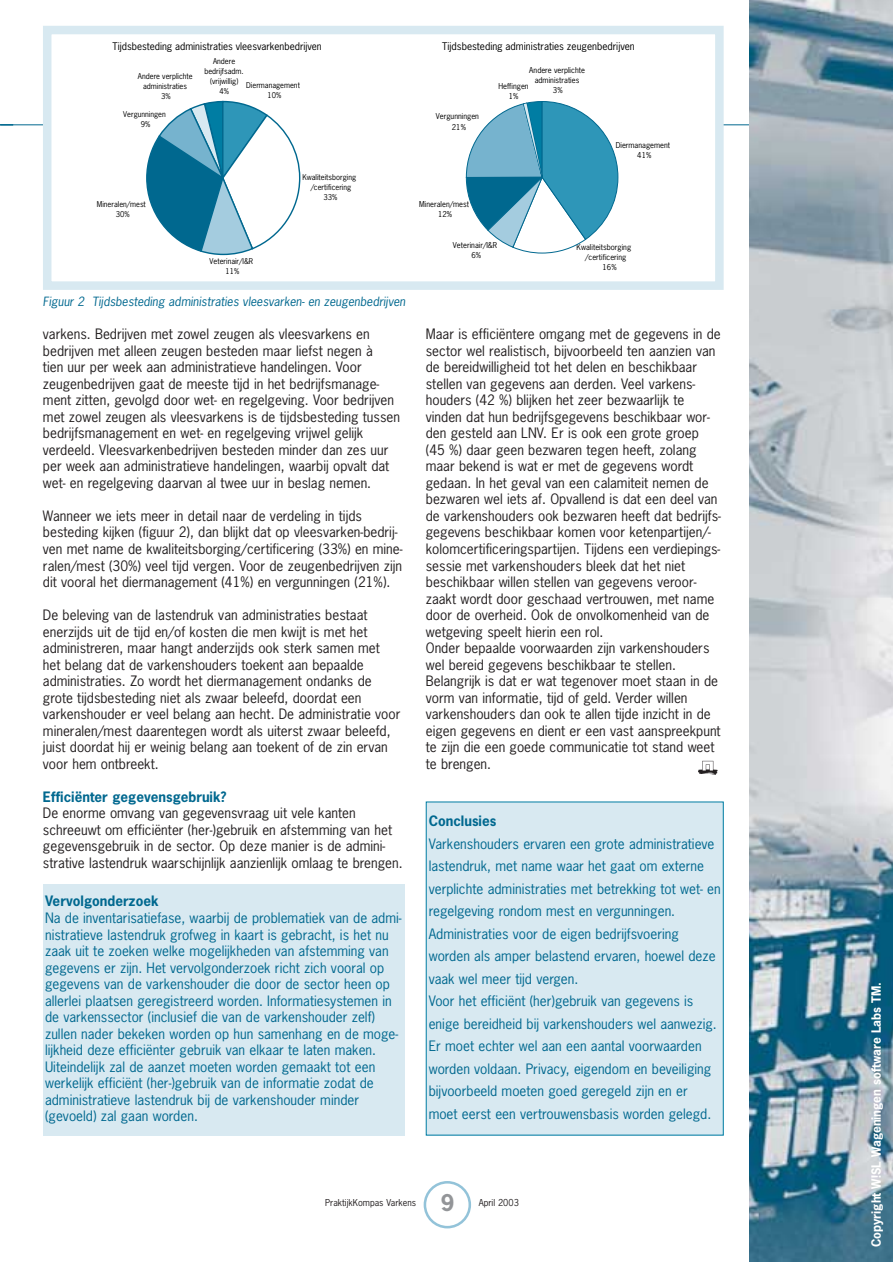
<style>
.page{position:relative;width:893px;height:1262px;background:#fff}
.page>*{position:absolute;margin:0;border:0;box-sizing:border-box;transform-origin:0 0}
.t1{font:700 21.75px "News Gothic";color:#939598}
.t2{font:13.5px/16.5px "News Gothic";color:#231f20}
.t3{font:13.5px/16.5px "News Gothic";color:#00688f}
.t4{font:700 13.5px "News Gothic";color:#00688f}
.t5{font:12px "News Gothic";color:#00688f}
.t6{font:700 12px "News Gothic";color:#fff}
.t7{font:10.05px "News Gothic";color:#000}
.t8{font:9.9px "News Gothic";color:#000}
.t9{font:9px "News Gothic";color:#231f20}
.t10{font:7.65px/10.2px "News Gothic";color:#000;text-align:center}
.t11{font:7.5px/9.9px "News Gothic";color:#000;text-align:center}
</style>
<div class="page">
<svg style="left:0;top:125px;width:13px;height:1px"></svg>
<svg style="left:698px;top:761px;width:19px;height:13px"></svg>
<hr style="left:0;top:124px;width:892px;height:1px;background:#00688f">
<svg style="left:423px;top:1181px;width:48px;height:47px"></svg>
<div style="left:43px;top:884px;width:361px;height:251px;background:#d8e9f1"></div>
<div style="left:47px;top:30px;width:672px;height:256px;background:#fff"></div>
<svg style="left:146px;top:100px;width:155px;height:156px"></svg>
<svg style="left:465px;top:101px;width:153px;height:153px"></svg>
<div style="left:43px;top:26px;width:680px;height:264px;border:9px solid #d8e9f1"></div>
<img style="left:749px;top:0;width:143px;height:1261px">
<div style="left:426px;top:802px;width:297px;height:333px;background:#d8e9f1"></div>
<p class="t8" style="left:113px;top:42px;width:211px">Tijdsbesteding administraties vleesvarkenbedrijven</p>
<p class="t11" style="left:246px;top:81px;width:55px">Diermanagement<br>10%</p>
<p class="t11" style="left:204px;top:57px;width:41px">Andere bedrijfsadm. (vrijwillig)<br>4%</p>
<p class="t11" style="left:138px;top:72px;width:56px">Andere verplichte administraties<br>3%</p>
<p class="t11" style="left:123px;top:109px;width:44px">Vergunningen<br>9%</p>
<p class="t11" style="left:97px;top:200px;width:51px">Mineralen/mest<br>30%</p>
<p class="t11" style="left:209px;top:257px;width:45px">Veterinair/I&amp;R<br>11%</p>
<p class="t11" style="left:302px;top:172px;width:55px">Kwaliteitsborging /certificering<br>33%</p>
<p class="t5" style="left:43px;top:297px;width:365px">Figuur 2 Tijdsbesteding administraties vleesvarken- en zeugenbedrijven</p>
<p class="t2" style="left:43px;top:327px;width:358px">varkens. Bedrijven met zowel zeugen als vleesvarkens en bedrijven met alleen zeugen besteden maar liefst negen à<br>tien uur per week aan administratieve handelingen. Voor zeugenbedrijven gaat de meeste tijd in het bedrijfsmanage&shy;ment zitten, gevolgd door wet- en regelgeving. Voor bedrijven met zowel zeugen als vleesvarkens is de tijdsbesteding tussen bedrijfsmanagement en wet- en regelgeving vrijwel gelijk verdeeld. Vleesvarkenbedrijven besteden minder dan zes uur per week aan administratieve handelingen, waarbij opvalt dat wet- en regelgeving daarvan al twee uur in beslag nemen.</p>
<p class="t2" style="left:43px;top:509px;width:361px">Wanneer we iets meer in detail naar de verdeling in tijds besteding kijken (figuur 2), dan blijkt dat op vleesvarken-bedrij&shy;ven met name de kwaliteitsborging/certificering (33%) en mine&shy;ralen/mest (30%) veel tijd vergen. Voor de zeugenbedrijven zijn dit vooral het diermanagement (41%) en vergunningen (21%).</p>
<p class="t2" style="left:43px;top:608px;width:359px">De beleving van de lastendruk van administraties bestaat enerzijds uit de tijd en/of kosten die men kwijt is met het administreren, maar hangt anderzijds ook sterk samen met het belang dat de varkenshouders toekent aan bepaalde administraties. Zo wordt het diermanagement ondanks de grote tijdsbesteding niet als zwaar beleefd, doordat een varkenshouder er veel belang aan hecht. De administratie voor mineralen/mest daarentegen wordt als uiterst zwaar beleefd, juist doordat hij er weinig belang aan toekent of de zin ervan voor hem ontbreekt.</p>
<p class="t4" style="left:43px;top:791px;width:185px">Efficiënter gegevensgebruik?</p>
<p class="t2" style="left:43px;top:806px;width:361px">De enorme omvang van gegevensvraag uit vele kanten schreeuwt om efficiënter (her-)gebruik en afstemming van het gegevensgebruik in de sector. Op deze manier is de admini&shy;strative lastendruk waarschijnlijk aanzienlijk omlaag te brengen.</p>
<p class="t4" style="left:45px;top:896px;width:115px">Vervolgonderzoek</p>
<p class="t3" style="left:45px;top:910px;width:358px">Na de inventarisatiefase, waarbij de problematiek van de admi&shy;nistratieve lastendruk grofweg in kaart is gebracht, is het nu zaak uit te zoeken welke mogelijkheden van afstemming van gegevens er zijn. Het vervolgonderzoek richt zich vooral op gegevens van de varkenshouder die door de sector heen op allerlei plaatsen geregistreerd worden. Informatiesystemen in de varkenssector (inclusief die van de varkenshouder zelf) zullen nader bekeken worden op hun samenhang en de moge&shy;lijkheid deze efficiënter gebruik van elkaar te laten maken.<br>Uiteindelijk zal de aanzet moeten worden gemaakt tot een werkelijk efficiënt (her-)gebruik van de informatie zodat de administratieve lastendruk bij de varkenshouder minder (gevoeld) zal gaan worden.</p>
<p class="t7" style="left:442px;top:42px;width:194px">Tijdsbesteding administraties zeugenbedrijven</p>
<p class="t10" style="left:436px;top:112px;width:45px">Vergunningen<br>21%</p>
<p class="t10" style="left:529px;top:66px;width:57px">Andere verplichte administraties<br>3%</p>
<p class="t10" style="left:498px;top:81px;width:32px">Heffingen<br>1%</p>
<p class="t10" style="left:419px;top:199px;width:51px">Mineralen/mest<br>12%</p>
<p class="t10" style="left:615px;top:140px;width:56px">Diermanagement<br>41%</p>
<p class="t10" style="left:453px;top:241px;width:46px">Veterinair/I&amp;R<br>6%</p>
<p class="t10" style="left:576px;top:243px;width:56px">Kwaliteitsborging</p>
<p class="t10" style="left:585px;top:253px;width:43px">/certificering</p>
<p class="t10" style="left:602px;top:263px;width:16px">16%</p>
<p class="t2" style="left:426px;top:327px;width:297px">Maar is efficiëntere omgang met de gegevens in de sector wel realistisch, bijvoorbeeld ten aanzien van de bereidwilligheid tot het delen en beschikbaar stellen van gegevens aan derden. Veel varkens&shy;houders (42 %) blijken het zeer bezwaarlijk te vinden dat hun bedrijfsgegevens beschikbaar wor&shy;den gesteld aan LNV. Er is ook een grote groep (45 %) daar geen bezwaren tegen heeft, zolang maar bekend is wat er met de gegevens wordt gedaan. In het geval van een calamiteit nemen de bezwaren wel iets af. Opvallend is dat een deel van de varkenshouders ook bezwaren heeft dat bedrijfs&shy;gegevens beschikbaar komen voor ketenpartijen/- kolomcertificeringspartijen. Tijdens een verdiepings&shy;sessie met varkenshouders bleek dat het niet beschikbaar willen stellen van gegevens veroor&shy;zaakt wordt door geschaad vertrouwen, met name door de overheid. Ook de onvolkomenheid van de wetgeving speelt hierin een rol.<br>Onder bepaalde voorwaarden zijn varkenshouders wel bereid gegevens beschikbaar te stellen.<br>Belangrijk is dat er wat tegenover moet staan in de vorm van informatie, tijd of geld. Verder willen varkenshouders dan ook te allen tijde inzicht in de eigen gegevens en dient er een vast aanspreekpunt te zijn die een goede communicatie tot stand weet te brengen.</p>
<p class="t4" style="left:428px;top:815px;width:69px">Conclusies</p>
<p class="t3" style="left:428px;top:833px;width:293px;line-height:22.5px">Varkenshouders ervaren een grote administratieve lastendruk, met name waar het gaat om externe verplichte administraties met betrekking tot wet- en regelgeving rondom mest en vergunningen.<br>Administraties voor de eigen bedrijfsvoering worden als amper belastend ervaren, hoewel deze vaak wel meer tijd vergen.<br>Voor het efficiënt (her)gebruik van gegevens is enige bereidheid bij varkenshouders wel aanwezig.<br>Er moet echter wel aan een aantal voorwaarden worden voldaan. Privacy, eigendom en beveiliging bijvoorbeeld moeten goed geregeld zijn en er<br>moet eerst een vertrouwensbasis worden gelegd.</p>
<h1 class="t1" style="left:440px;top:1194px;width:15px">9</h1>
<p class="t9" style="left:325px;top:1199px;width:92px">PraktijkKompas Varkens</p>
<p class="t9" style="left:478px;top:1199px;width:42px">April 2003</p>
<p class="t6" style="left:871px;top:1247px;width:267px;rotate:-90deg">Copyright W!SL Wageningen software Labs TM.</p>
</div>
